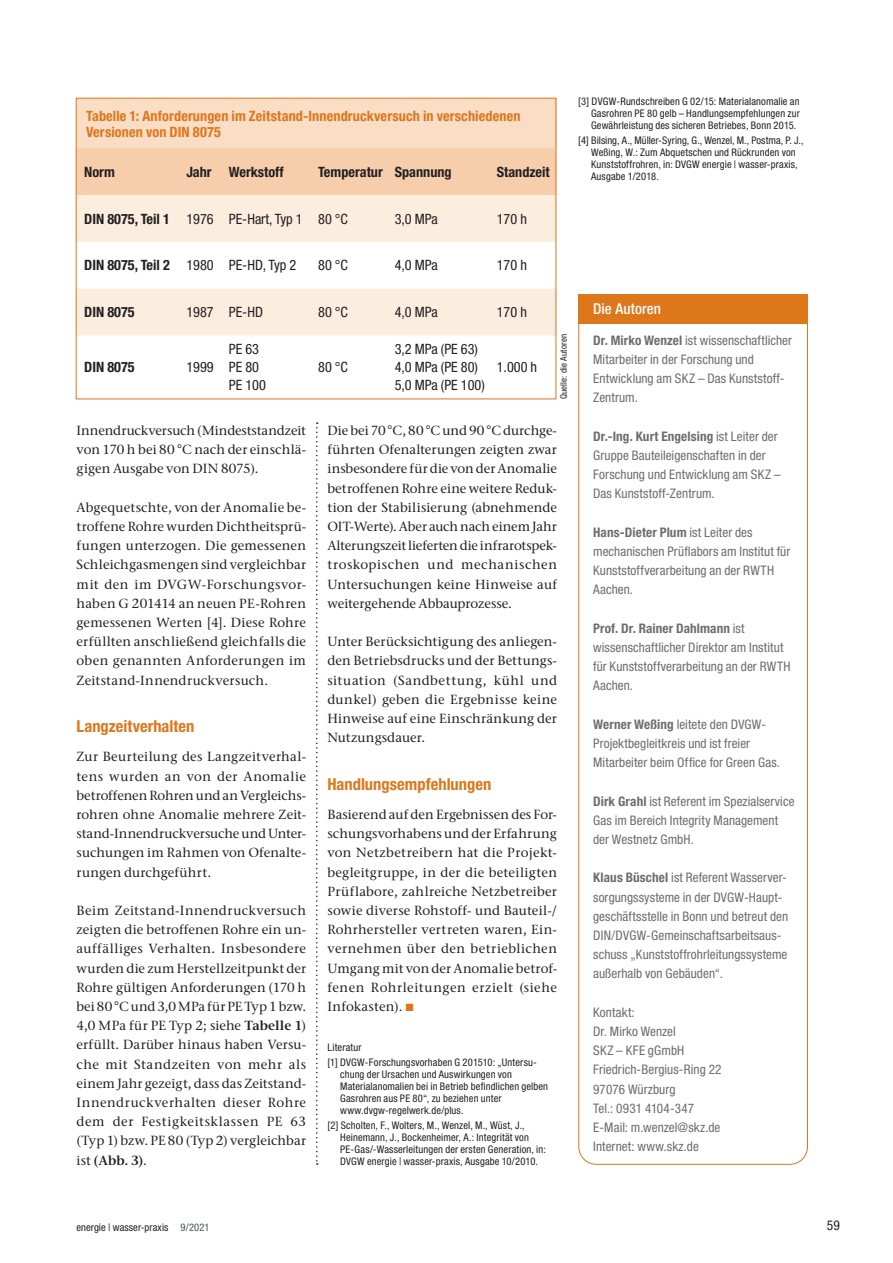
<style>
.page{position:relative;width:893px;height:1263px;background:#fff}
.page>*{position:absolute;margin:0;border:0;box-sizing:border-box;transform-origin:0 0}
.t1{font:700 condensed 16.5px "Helvetica Neue LT Std";color:#de761b}
.t2{font:500 condensed 15px "Helvetica Neue LT Std";letter-spacing:.005em;color:#fff}
.t3{font:condensed 14.25px/18px "Helvetica Neue LT Std";color:#231f20}
.t4{font:700 condensed 14.25px/16.5px "Helvetica Neue LT Std";letter-spacing:.01em;color:#de761b}
.t5{font:700 condensed 14.25px "Helvetica Neue LT Std";color:#231f20}
.t6{font:condensed 13.5px "Helvetica Neue LT Std";color:#231f20}
.t7{font:500 13.2px/19.2px "Stone Serif ITC Pro";letter-spacing:.015em;color:#231f20;text-align:justify}
.t8{font:condensed 13.2px/19.2px "Helvetica Neue LT Std";letter-spacing:.005em;color:#6c6d70}
.t9{font:condensed 10.5px/12px "Helvetica Neue LT Std";letter-spacing:.01em;color:#231f20}
.t10{font:condensed 9px "Helvetica Neue LT Std";letter-spacing:.015em;color:#231f20}
.s1{font-weight:700}
.s2{font-weight:600}
.s3{color:#45555d}
</style>
<div class="page">
<svg style="left:316px;top:422px;width:2px;height:743px"></svg>
<div style="left:77px;top:98px;width:480px;height:50px;background:#f9ddc5"></div>
<div style="left:78px;top:148px;width:476px;height:47px;background:#f6ceac"></div>
<svg style="left:78px;top:195px;width:476px;height:140px;fill:#fbeedf"></svg>
<div style="left:578px;top:294px;width:230px;height:30px;background:#de761b"></div>
<div style="left:578px;top:299px;width:230px;height:866px;border:1px solid #de761b;border-radius:18px"></div>
<div style="left:76px;top:98px;width:480px;height:301px;border:1px solid #de761b"></div>
<p class="t4" style="left:86px;top:107px;width:436px">Tabelle 1: Anforderungen im Zeitstand-Innendruckversuch in verschiedenen<br>Versionen von DIN 8075</p>
<p class="t5" style="left:84px;top:163px;width:32px">Norm</p>
<p class="t5" style="left:186px;top:163px;width:99px">Jahr Werkstoff</p>
<p class="t5" style="left:318px;top:163px;width:135px">Temperatur Spannung</p>
<p class="t5" style="left:497px;top:163px;width:55px">Standzeit</p>
<p class="t3" style="left:84px;top:210px;width:265px"><span class="s1">DIN 8075, Teil 1</span> 1976 PE-Hart, Typ 1 80 °C</p>
<p class="t3" style="left:395px;top:210px;width:45px">3,0 MPa</p>
<p class="t3" style="left:497px;top:210px;width:32px">170 h</p>
<p class="t3" style="left:84px;top:256px;width:214px"><span class="s1">DIN 8075, Teil 2</span> 1980 PE-HD, Typ 2</p>
<p class="t3" style="left:318px;top:256px;width:31px">80 °C</p>
<p class="t3" style="left:395px;top:256px;width:45px">4,0 MPa</p>
<p class="t3" style="left:497px;top:256px;width:32px">170 h</p>
<p class="t5" style="left:84px;top:303px;width:52px">DIN 8075</p>
<p class="t3" style="left:186px;top:303px;width:78px">1987 PE-HD</p>
<p class="t3" style="left:318px;top:303px;width:31px">80 °C</p>
<p class="t3" style="left:395px;top:303px;width:45px">4,0 MPa</p>
<p class="t3" style="left:497px;top:303px;width:32px">170 h</p>
<p class="t5" style="left:84px;top:359px;width:52px">DIN 8075</p>
<p class="t3" style="left:186px;top:358px;width:29px">1999</p>
<p class="t3" style="left:229px;top:340px;width:39px">PE 63<br>PE 80<br>PE 100</p>
<p class="t3" style="left:318px;top:358px;width:31px">80 °C</p>
<p class="t3" style="left:395px;top:340px;width:92px">3,2 MPa (PE 63)<br>4,0 MPa (PE 80)<br>5,0 MPa (PE 100)</p>
<p class="t3" style="left:497px;top:358px;width:42px">1.000 h</p>
<p class="t10" style="left:558px;top:399px;width:67px;rotate:-90deg">Quelle: die Autoren</p>
<p class="t7" style="left:77px;top:421px;width:231px">Innendruckversuch (Mindeststandzeit von 170 h bei 80 °C nach der einschlä&shy;gigen Ausgabe von DIN 8075).</p>
<p class="t7" style="left:77px;top:498px;width:231px">Abgequetschte, von der Anomalie be&shy;troffene Rohre wurden Dichtheitsprü&shy;fungen unterzogen. Die gemessenen Schleichgasmengen sind vergleichbar mit den im DVGW-Forschungsvor&shy;haben G 201414 an neuen PE-Rohren gemessenen Werten [4]. Diese Rohre erfüllten anschließend gleichfalls die oben genannten Anforderungen im Zeitstand-Innendruckversuch.</p>
<p class="t1" style="left:77px;top:716px;width:119px">Langzeitverhalten</p>
<p class="t7" style="left:77px;top:747px;width:231px">Zur Beurteilung des Langzeitverhal&shy;tens wurden an von der Anomalie betroffenen Rohren und an Vergleichs&shy;rohren ohne Anomalie mehrere Zeit&shy;stand-Innendruckversuche und Unter&shy;suchungen im Rahmen von Ofenalte&shy;rungen durchgeführt.</p>
<p class="t7" style="left:77px;top:901px;width:231px">Beim Zeitstand-Innendruckversuch zeigten die betroffenen Rohre ein un&shy;auffälliges Verhalten. Insbesondere wurden die zum Herstellzeitpunkt der Rohre gültigen Anforderungen (170 h bei 80 °C und 3,0 MPa für PE Typ 1 bzw.<br>4,0 MPa für PE Typ 2; siehe <span class="s2">Tabelle 1</span>) erfüllt. Darüber hinaus haben Versu&shy;che mit Standzeiten von mehr als einem Jahr gezeigt, dass das Zeitstand-Innendruckverhalten dieser Rohre dem der Festigkeitsklassen PE 63 (Typ 1) bzw. PE 80 (Typ 2) vergleichbar ist <span class="s2">(Abb. 3)</span>.</p>
<p class="t7" style="left:327px;top:421px;width:231px">Die bei 70 °C, 80 °C und 90 °C durchge&shy;führten Ofenalterungen zeigten zwar insbesondere für die von der Anomalie betroffenen Rohre eine weitere Reduk&shy;tion der Stabilisierung (abnehmende OIT-Werte). Aber auch nach einem Jahr Alterungszeit lieferten die infrarotspek&shy;troskopischen und mechanischen Untersuchungen keine Hinweise auf weitergehende Abbauprozesse.</p>
<p class="t7" style="left:327px;top:632px;width:231px">Unter Berücksichtigung des anliegen&shy;den Betriebsdrucks und der Bettungs&shy;situation (Sandbettung, kühl und dunkel) geben die Ergebnisse keine Hinweise auf eine Einschränkung der Nutzungsdauer.</p>
<p class="t1" style="left:327px;top:774px;width:165px">Handlungsempfehlungen</p>
<p class="t7" style="left:327px;top:805px;width:231px">Basierend auf den Ergebnissen des For&shy;schungsvorhabens und der Erfahrung von Netzbetreibern hat die Projekt&shy;begleitgruppe, in der die beteiligten Prüflabore, zahlreiche Netzbetreiber sowie diverse Rohstoff- und Bauteil-/ Rohrhersteller vertreten waren, Ein&shy;vernehmen über den betrieblichen Umgang mit von der Anomalie betrof&shy;fenen Rohrleitungen erzielt (siehe Infokasten).</p>
<p class="t9" style="left:327px;top:1039px;width:211px;line-height:15px">Literatur<br>[1] DVGW-Forschungsvorhaben G 201510: „Untersu-</p>
<p class="t9" style="left:340px;top:1068px;width:209px">chung der Ursachen und Auswirkungen von Materialanomalien bei in Betrieb befindlichen gelben Gasrohren aus PE 80“, zu beziehen unter www.dvgw-regelwerk.de/plus.</p>
<p class="t9" style="left:340px;top:1119px;width:207px;text-indent:-13px">[2] Scholten, F., Wolters, M., Wenzel, M., Wüst, J., Heinemann, J., Bockenheimer, A.: Integrität von PE-Gas/-Wasserleitungen der ersten Generation, in:<br>DVGW energie | wasser-praxis, Ausgabe 10/2010.</p>
<p class="t9" style="left:591px;top:96px;width:210px;text-align:justify;text-indent:-13px">[3] DVGW-Rundschreiben G 02/15: Materialanomalie an Gasrohren PE 80 gelb – Handlungsempfehlungen zur Gewährleistung des sicheren Betriebes, Bonn 2015.</p>
<p class="t9" style="left:591px;top:135px;width:214px;text-indent:-13px">[4] Bilsing, A., Müller-Syring, G., Wenzel, M., Postma, P. J., Weßing, W.: Zum Abquetschen und Rückrunden von Kunststoffrohren, in: DVGW energie | wasser-praxis, Ausgabe 1/2018.</p>
<p class="t2" style="left:593px;top:300px;width:70px">Die Autoren</p>
<p class="t8" style="left:593px;top:330px;width:200px"><span class="s1">Dr. Mirko Wenzel</span> ist wissenschaftlicher<br>Mitarbeiter in der Forschung und<br>Entwicklung am SKZ – Das Kunststoff-<br>Zentrum.</p>
<p class="t8" style="left:593px;top:426px;width:189px"><span class="s1">Dr.-Ing. Kurt Engelsing</span> ist Leiter der Gruppe Bauteileigenschaften in der Forschung und Entwicklung am SKZ – Das Kunststoff-Zentrum.</p>
<p class="t8" style="left:593px;top:522px;width:199px"><span class="s1">Hans-Dieter Plum</span> ist Leiter des mechanischen Prüflabors am Institut für<br>Kunststoffverarbeitung an der RWTH<br>Aachen.</p>
<p class="t8" style="left:593px;top:618px;width:199px"><span class="s1">Prof. Dr. Rainer Dahlmann</span> ist wissenschaftlicher Direktor am Institut für Kunststoffverarbeitung an der RWTH<br>Aachen.</p>
<p class="t8" style="left:593px;top:714px;width:188px"><span class="s1">Werner Weßing</span> leitete den DVGW-<br>Projektbegleitkreis und ist freier<br>Mitarbeiter beim Office for Green Gas.</p>
<p class="t8" style="left:593px;top:791px;width:203px"><span class="s1">Dirk Grahl</span> ist Referent im Spezialservice<br>Gas im Bereich Integrity Management der Westnetz GmbH.</p>
<p class="t8" style="left:593px;top:868px;width:197px"><span class="s1">Klaus Büschel</span> ist Referent Wasserver&shy;sorgungssysteme in der DVGW-Haupt&shy;geschäftsstelle in Bonn und betreut den DIN/DVGW-Gemeinschaftsarbeitsaus&shy;schuss „Kunststoffrohrleitungssysteme außerhalb von Gebäuden“.</p>
<p class="t8" style="left:593px;top:1002px;width:130px">Kontakt:<br>Dr. Mirko Wenzel<br>SKZ – KFE gGmbH<br>Friedrich-Bergius-Ring 22<br>97076 Würzburg<br>Tel.: 0931 4104-347<br>E-Mail: m.wenzel@skz.de<br>Internet: www.skz.de</p>
<p class="t9" style="left:77px;top:1221px;width:135px">energie | wasser-praxis <span class="s3">9/2021</span></p>
<p class="t6" style="left:827px;top:1218px;width:14px">59</p>
</div>
